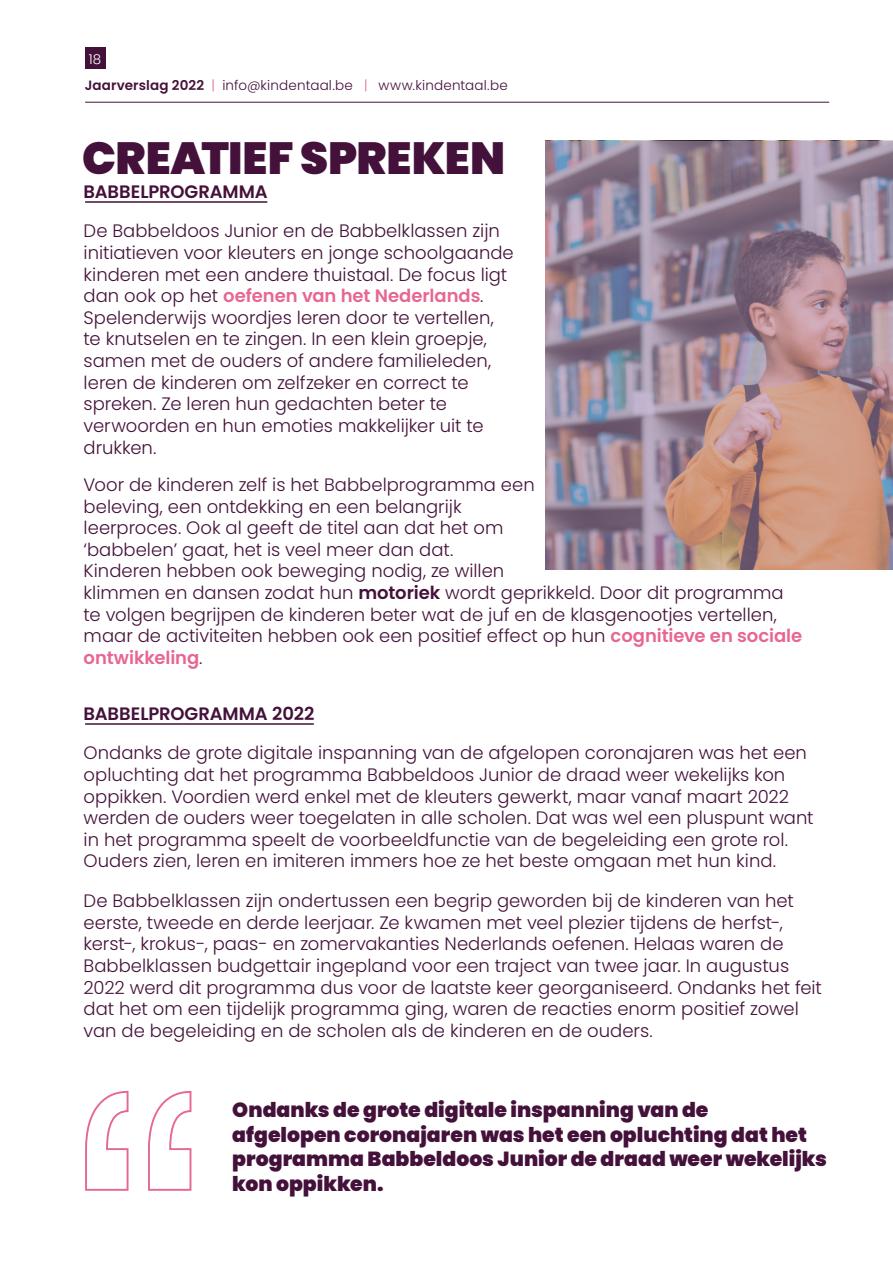
<style>
.page{position:relative;width:893px;height:1263px;background:#fff}
.page>*{position:absolute;margin:0;border:0;box-sizing:border-box;transform-origin:0 0}
.T5{font:900 45px "Poppins";letter-spacing:-.005em;color:#44113a}
.t1{font:900 20.4px/24.5px "Poppins";color:#44113a}
.t2{font:300 18px/21.6px "Poppins";color:#44113a}
.t3{font:600 18px "Poppins";letter-spacing:-.005em;color:#44113a}
.t4{font:300 13.5px/26.2px "Poppins";letter-spacing:.015em;color:#44113a}
.s1{color:#fff}
.s2{font-weight:600}
.s3{color:#e66694}
.s4{font-weight:600;color:#e66694}
</style>
<div class="page">
<svg style="left:546px;top:141px;width:347px;height:429px;background:#a28891"></svg>
<hr style="left:85px;top:201px;width:182px;height:2px;background:#44113a">
<hr style="left:85px;top:723px;width:229px;height:2px;background:#44113a">
<svg style="left:85px;top:1090px;width:107px;height:101px"></svg>
<div style="left:85px;top:48px;width:20px;height:21px;background:#44113a"></div>
<hr style="left:85px;top:102px;width:744px;height:1px;background:#44113a">
<p class="t4" style="left:85px;top:46px;width:424px;text-indent:4px"><span class="s1">18<br></span><span class="s2">Jaarverslag 2022</span> <span class="s3">|</span> info@kindentaal.be <span class="s3">|</span> www.kindentaal.be</p>
<p class="T5" style="left:82px;top:132px;width:425px">CREATIEF SPREKEN</p>
<h1 class="t3" style="left:84px;top:182px;width:186px">BABBELPROGRAMMA</h1>
<h1 class="t2" style="left:84px;top:220px;width:432px">De Babbeldoos Junior en de Babbelklassen zijn initiatieven voor kleuters en jonge schoolgaande kinderen met een andere thuistaal. De focus ligt dan ook op het <span class="s4">oefenen van het Nederlands</span>.<br>Spelenderwijs woordjes leren door te vertellen, te knutselen en te zingen. In een klein groepje, samen met de ouders of andere familieleden, leren de kinderen om zelfzeker en correct te spreken. Ze leren hun gedachten beter te verwoorden en hun emoties makkelijker uit te drukken.</h1>
<h1 class="t2" style="left:84px;top:474px;width:720px">Voor de kinderen zelf is het Babbelprogramma een<br>beleving, een ontdekking en een belangrijk<br>leerproces. Ook al geeft de titel aan dat het om<br>‘babbelen’ gaat, het is veel meer dan dat.<br>Kinderen hebben ook beweging nodig, ze willen<br>klimmen en dansen zodat hun <span class="s2">motoriek</span> wordt geprikkeld. Door dit programma te volgen begrijpen de kinderen beter wat de juf en de klasgenootjes vertellen, maar de activiteiten hebben ook een positief effect op hun <span class="s4">cognitieve en sociale ontwikkeling</span>.</h1>
<h1 class="t3" style="left:84px;top:703px;width:232px">BABBELPROGRAMMA 2022</h1>
<h1 class="t2" style="left:84px;top:742px;width:731px">Ondanks de grote digitale inspanning van de afgelopen coronajaren was het een opluchting dat het programma Babbeldoos Junior de draad weer wekelijks kon oppikken. Voordien werd enkel met de kleuters gewerkt, maar vanaf maart 2022 werden de ouders weer toegelaten in alle scholen. Dat was wel een pluspunt want in het programma speelt de voorbeeldfunctie van de begeleiding een grote rol.<br>Ouders zien, leren en imiteren immers hoe ze het beste omgaan met hun kind.</h1>
<h1 class="t2" style="left:84px;top:890px;width:740px">De Babbelklassen zijn ondertussen een begrip geworden bij de kinderen van het eerste, tweede en derde leerjaar. Ze kwamen met veel plezier tijdens de herfst-, kerst-, krokus-, paas- en zomervakanties Nederlands oefenen. Helaas waren de Babbelklassen budgettair ingepland voor een traject van twee jaar. In augustus 2022 werd dit programma dus voor de laatste keer georganiseerd. Ondanks het feit dat het om een tijdelijk programma ging, waren de reacties enorm positief zowel van de begeleiding en de scholen als de kinderen en de ouders.</h1>
<h1 class="t1" style="left:232px;top:1098px;width:596px">Ondanks de grote digitale inspanning van de<br>afgelopen coronajaren was het een opluchting dat het programma Babbeldoos Junior de draad weer wekelijks kon oppikken.</h1>
</div>
